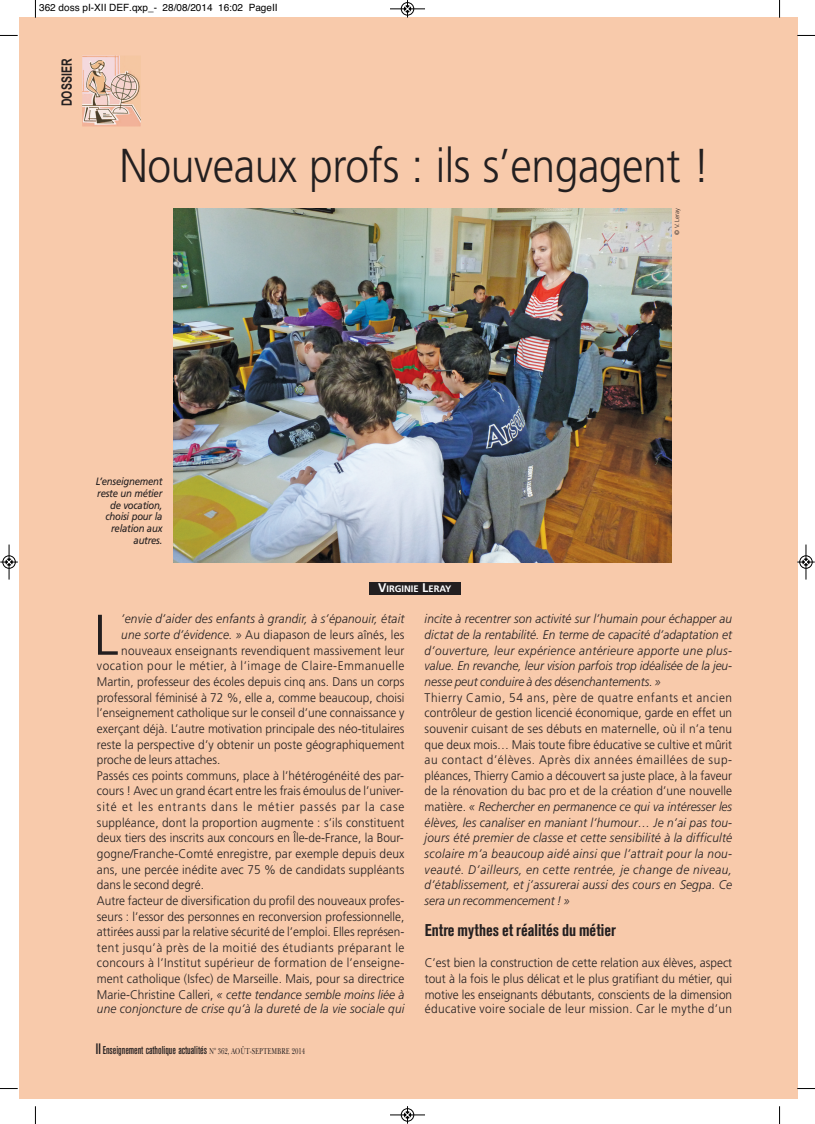
<style>
.page{position:relative;width:815px;height:1124px;background:#fff}
.page>*{position:absolute;margin:0;border:0;box-sizing:border-box;transform-origin:0 0}
.t1{font:300 57.25px "Frutiger";color:#231f20}
.t2{font:300 47.5px "Frutiger";letter-spacing:-.01em;color:#231f20;scale:.9 1}
.t3{font:700 condensed 16.88px "Akzidenz Grotesk BE";color:#231f20}
.t4{font:700 14.25px "Arial Narrow";color:#231f20;scale:.9 1}
.t5{font:300 12.5px/15.6px "Frutiger";letter-spacing:.005em;color:#231f20;text-align:justify;scale:.95 1}
.t6{font:italic 300 12.5px/15.6px "Frutiger";letter-spacing:.015em;color:#231f20;text-align:justify;scale:.95 1}
.t7{font:300 12.5px "Frutiger";letter-spacing:.045em;color:#231f20;scale:.95 1}
.t8{font:300 12.5px "Frutiger";letter-spacing:.025em;color:#231f20;scale:.95 1}
.t9{font:300 12.5px "Frutiger";letter-spacing:.035em;color:#231f20;scale:.95 1}
.t10{font:300 12.5px "Frutiger";letter-spacing:.075em;color:#231f20;scale:.95 1}
.t11{font:500 condensed 11.25px "Akzidenz Grotesk BE";color:#231f20}
.t12{font:italic 10.62px/11.9px "Frutiger";letter-spacing:-.025em;color:#231f20;text-align:right;scale:.9 1}
.t13{font:10px "Helvetica";color:#000}
.t14{font:700 9.38px "Frutiger";color:#fff}
.t15{font:300 6.25px "Frutiger";letter-spacing:-.02em;color:#231f20}
.s1{font-size:12.5px}
.s2{font-style:italic}
.s3{font-style:normal}
.s4{font-size:15px}
.s5{font-family:"Baskerville BT";font-weight:400;font-stretch:normal;font-size:8.75px}
</style>
<div class="page">
<div style="left:20px;top:18px;width:777px;height:1079px;background:#f8caab"></div>
<div style="left:369px;top:582px;width:92px;height:13px;background:#231f20"></div>
<img style="left:82px;top:56px;width:59px;height:70px">
<img style="left:173px;top:208px;width:498px;height:354px">
<svg style="left:35px;top:0;width:1px;height:18px"></svg>
<svg style="left:0;top:35px;width:18px;height:1px"></svg>
<svg style="left:779px;top:0;width:1px;height:18px"></svg>
<svg style="left:797px;top:35px;width:18px;height:1px"></svg>
<svg style="left:35px;top:1106px;width:1px;height:17px"></svg>
<svg style="left:0;top:1088px;width:18px;height:1px"></svg>
<svg style="left:779px;top:1106px;width:1px;height:17px"></svg>
<svg style="left:797px;top:1087px;width:18px;height:2px"></svg>
<div style="left:401px;top:2px;width:13px;height:14px;border:1px solid #fff;border-radius:50%"></div>
<hr style="left:390px;top:9px;width:35px;height:1px;background:#000">
<div style="left:401px;top:2px;width:13px;height:13px;border:1px solid #000;border-radius:50%"></div>
<svg style="left:404px;top:0;width:7px;height:18px"></svg>
<hr style="left:390px;top:1114px;width:35px;height:1px;background:#000">
<div style="left:401px;top:1108px;width:13px;height:13px;border:1px solid #000;border-radius:50%"></div>
<svg style="left:404px;top:1106px;width:7px;height:17px"></svg>
<div style="left:2px;top:555px;width:14px;height:13px;border:1px solid #fff;border-radius:50%"></div>
<hr style="left:9px;top:544px;width:1px;height:35px;background:#000">
<div style="left:3px;top:555px;width:12px;height:13px;border:1px solid #000;border-radius:50%"></div>
<svg style="left:0;top:558px;width:18px;height:7px"></svg>
<div style="left:799px;top:555px;width:14px;height:13px;border:1px solid #fff;border-radius:50%"></div>
<hr style="left:806px;top:544px;width:1px;height:35px;background:#000">
<div style="left:800px;top:555px;width:12px;height:13px;border:1px solid #000;border-radius:50%"></div>
<svg style="left:797px;top:558px;width:18px;height:7px"></svg>
<p class="t13" style="left:39px;top:2px;width:240px">362 doss pI-XII DEF.qxp_- 28/08/2014 16:02 PageII</p>
<p class="t4" style="left:59px;top:106px;width:54px;rotate:-90deg">DOSSIER</p>
<h2 class="t2" style="left:119px;top:146px;width:657px">Nouveaux profs : ils s’engagent !</h2>
<p class="t15" style="left:675px;top:234px;width:28px;rotate:-90deg">© V. Leray</p>
<p class="t12" style="left:96px;top:476px;width:76px">L’enseignement reste un métier de vocation, choisi pour la relation aux autres.</p>
<p class="t14" style="left:378px;top:585px;width:75px"><span class="s1">V</span>IRGINIE <span class="s1">L</span>ERAY</p>
<h1 class="t1" style="left:93px;top:611px;width:27px">L</h1>
<p class="t6" style="left:121px;top:612px;width:300px">’envie d’aider des enfants à grandir, à s’épanouir, était</p>
<p class="t5" style="left:121px;top:627px;width:300px"><span class="s2">une sorte d’évidence. »</span> Au diapason de leurs aînés, les</p>
<p class="t5" style="left:121px;top:643px;width:300px">nouveaux enseignants revendiquent massivement leur</p>
<p class="t7" style="left:97px;top:661px;width:325px">vocation pour le métier, à l’image de Claire-Emmanuelle</p>
<p class="t5" style="left:97px;top:674px;width:325px">Martin, professeur des écoles depuis cinq ans. Dans un corps</p>
<p class="t5" style="left:97px;top:690px;width:325px">professoral féminisé à 72 %, elle a, comme beaucoup, choisi</p>
<p class="t5" style="left:97px;top:706px;width:325px">l’enseignement catholique sur le conseil d’une connaissance y</p>
<p class="t5" style="left:97px;top:721px;width:325px">exerçant déjà. L’autre motivation principale des néo-titulaires</p>
<p class="t5" style="left:97px;top:737px;width:325px">reste la perspective d’y obtenir un poste géographiquement</p>
<p class="t5" style="left:97px;top:752px;width:132px">proche de leurs attaches.</p>
<p class="t5" style="left:97px;top:768px;width:325px">Passés ces points communs, place à l’hétérogénéité des par-</p>
<p class="t5" style="left:97px;top:784px;width:325px">cours ! Avec un grand écart entre les frais émoulus de l’univer-</p>
<p class="t10" style="left:97px;top:801px;width:325px">sité et les entrants dans le métier passés par la case</p>
<p class="t5" style="left:97px;top:815px;width:325px">suppléance, dont la proportion augmente : s’ils constituent</p>
<p class="t5" style="left:97px;top:831px;width:325px">deux tiers des inscrits aux concours en Île-de-France, la Bour-</p>
<p class="t5" style="left:97px;top:846px;width:325px">gogne/Franche-Comté enregistre, par exemple depuis deux</p>
<p class="t5" style="left:97px;top:862px;width:325px">ans, une percée inédite avec 75 % de candidats suppléants</p>
<p class="t5" style="left:97px;top:877px;width:114px">dans le second degré.</p>
<p class="t5" style="left:97px;top:893px;width:325px">Autre facteur de diversification du profil des nouveaux profes-</p>
<p class="t5" style="left:97px;top:909px;width:325px">seurs : l’essor des personnes en reconversion professionnelle,</p>
<p class="t5" style="left:97px;top:924px;width:325px">attirées aussi par la relative sécurité de l’emploi. Elles représen-</p>
<p class="t7" style="left:97px;top:942px;width:325px">tent jusqu’à près de la moitié des étudiants préparant le</p>
<p class="t8" style="left:97px;top:957px;width:325px">concours à l’Institut supérieur de formation de l’enseigne-</p>
<p class="t5" style="left:97px;top:971px;width:325px">ment catholique (Isfec) de Marseille. Mais, pour sa directrice</p>
<p class="t6" style="left:97px;top:987px;width:325px"><span class="s3">Marie-Christine Calleri,</span> « cette tendance semble moins liée à</p>
<p class="t6" style="left:97px;top:1001px;width:325px">une conjoncture de crise qu’à la dureté de la vie sociale qui</p>
<p class="t11" style="left:96px;top:1045px;width:211px"><span class="s4">II</span> Enseignement catholique actualités <span class="s5">N° 362, AOÛT-SEPTEMBRE 2014</span></p>
<p class="t6" style="left:425px;top:612px;width:325px">incite à recentrer son activité sur l’humain pour échapper au dictat de la rentabilité. En terme de capacité d’adaptation et d’ouverture, leur expérience antérieure apporte une plus&shy;value. En revanche, leur vision parfois trop idéalisée de la jeu&shy;nesse peut conduire à des désenchantements. »</p>
<p class="t5" style="left:425px;top:690px;width:325px">Thierry Camio, 54 ans, père de quatre enfants et ancien contrôleur de gestion licencié économique, garde en effet un souvenir cuisant de ses débuts en maternelle, où il n’a tenu que deux mois… Mais toute fibre éducative se cultive et mûrit au contact d’élèves. Après dix années émaillées de sup&shy;pléances, Thierry Camio a découvert sa juste place, à la faveur de la rénovation du bac pro et de la création d’une nouvelle matière. <span class="s2">« Rechercher en permanence ce qui va intéresser les élèves, les canaliser en maniant l’humour… Je n’ai pas tou&shy;jours été premier de classe et cette sensibilité à la difficulté scolaire m’a beaucoup aidé ainsi que l’attrait pour la nou&shy;veauté. D’ailleurs, en cette rentrée, je change de niveau, d’établissement, et j’assurerai aussi des cours en Segpa. Ce sera un recommencement ! »</span></p>
<h3 class="t3" style="left:425px;top:924px;width:193px">Entre mythes et réalités du métier</h3>
<p class="t5" style="left:425px;top:956px;width:325px">C’est bien la construction de cette relation aux élèves, aspect tout à la fois le plus délicat et le plus gratifiant du métier, qui motive les enseignants débutants, conscients de la dimension</p>
<p class="t9" style="left:425px;top:1003px;width:325px">éducative voire sociale de leur mission. Car le mythe d’un</p>
</div>
